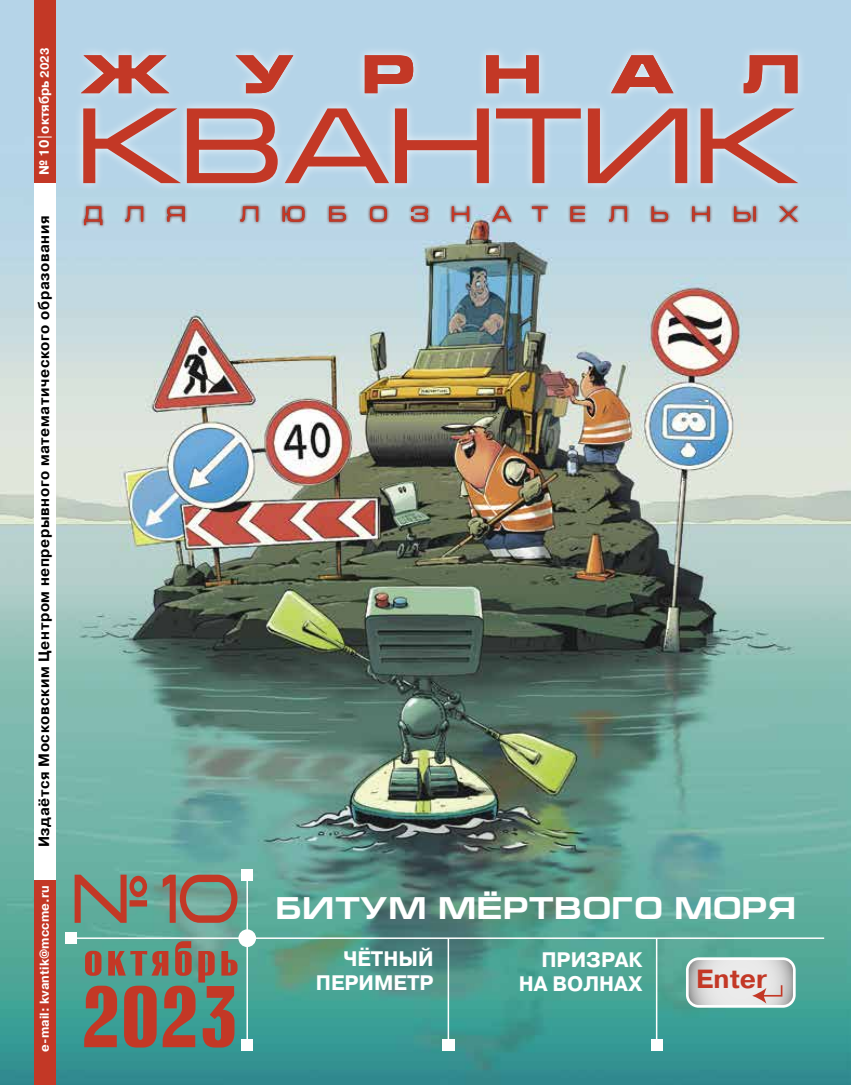
<style>
.page{position:relative;width:851px;height:1085px;background:#fff}
.page>*{position:absolute;margin:0;border:0;box-sizing:border-box;transform-origin:0 0}
.t1{font:700 85.8px "Rubrica";color:#c33826}
.t2{font:66px "Babaev C";color:#c33826;scale:.82 1}
.t3{font:700 51px "Rubrica";letter-spacing:.07em;color:#c33826}
.t4{font:700 31.5px "Europe Ext";letter-spacing:.01em;color:#fff}
.t5{font:700 26.25px "Pragmatica C";color:#c33826}
.t6{font:700 21px/24px "Pragmatica C";color:#fff;text-align:right}
.t7{font:700 15px "Pragmatica C";letter-spacing:.04em;color:#000}
.t8{font:700 13.5px "Pragmatica C";letter-spacing:-.01em;color:#fff;scale:.96 1}
.t9{font:700 12.75px "Pragmatica C";letter-spacing:.01em;color:#fff}
.s1{font-size:12px}
</style>
<div class="page">
<img style="left:0;top:0;width:850px;height:1084px">
<div style="left:34px;top:167px;width:21px;height:728px;background:#fff"></div>
<div style="left:34px;top:0;width:21px;height:183px;background:#c33826"></div>
<div style="left:34px;top:880px;width:21px;height:204px;background:#c33826"></div>
<div style="left:73px;top:45px;width:733px;height:189px;background:#fff;opacity:.75"></div>
<svg style="left:83px;top:108px;width:715px;height:75px;background:#be9fa5"></svg>
<hr style="left:74px;top:937px;width:750px;height:1px;background:#fff">
<div style="left:65px;top:931px;width:12px;height:12px;background:#fff"></div>
<hr style="left:246px;top:868px;width:2px;height:176px;background:#fff">
<div style="left:442px;top:1039px;width:12px;height:11px;background:#fff"></div>
<hr style="left:447px;top:938px;width:2px;height:106px;background:#fff">
<hr style="left:655px;top:938px;width:2px;height:106px;background:#fff">
<div style="left:650px;top:1039px;width:12px;height:11px;background:#fff"></div>
<svg style="left:685px;top:957px;width:110px;height:50px;background:#dadad9"></svg>
<div style="left:241px;top:868px;width:12px;height:12px;background:#fff"></div>
<div style="left:238px;top:929px;width:18px;height:17px;background:#fff;border-radius:50%"></div>
<svg style="left:81px;top:203px;width:720px;height:25px;background:#b7d0df"></svg>
<svg style="left:84px;top:206px;width:713px;height:19px;background:#b4b3bc"></svg>
<svg style="left:81px;top:55px;width:716px;height:38px;background:#bca8b0"></svg>
<div style="left:241px;top:1039px;width:12px;height:11px;background:#fff"></div>
<p class="t8" style="left:37px;top:175px;width:134px;rotate:-90deg">№ 10|октябрь <span class="s1">2023</span></p>
<p class="t7" style="left:36px;top:847px;width:633px;rotate:-90deg">Издаётся Московским Центром непрерывного математического образования</p>
<p class="t9" style="left:37px;top:1051px;width:168px;rotate:-90deg">e-mail: kvantik@mccme.ru</p>
<h2 class="t2" style="left:72px;top:864px;width:206px">№ 10</h2>
<h3 class="t3" style="left:84px;top:923px;width:156px">октябрь</h3>
<h1 class="t1" style="left:81px;top:959px;width:159px">2023</h1>
<h3 class="t4" style="left:275px;top:890px;width:521px">БИТУМ МЁРТВОГО МОРЯ</h3>
<h3 class="t6" style="left:316px;top:946px;width:119px">ЧЁТНЫЙ<br>ПЕРИМЕТР</h3>
<h3 class="t6" style="left:518px;top:948px;width:125px">ПРИЗРАК<br>НА ВОЛНАХ</h3>
<h3 class="t5" style="left:696px;top:963px;width:72px">Enter</h3>
</div>
